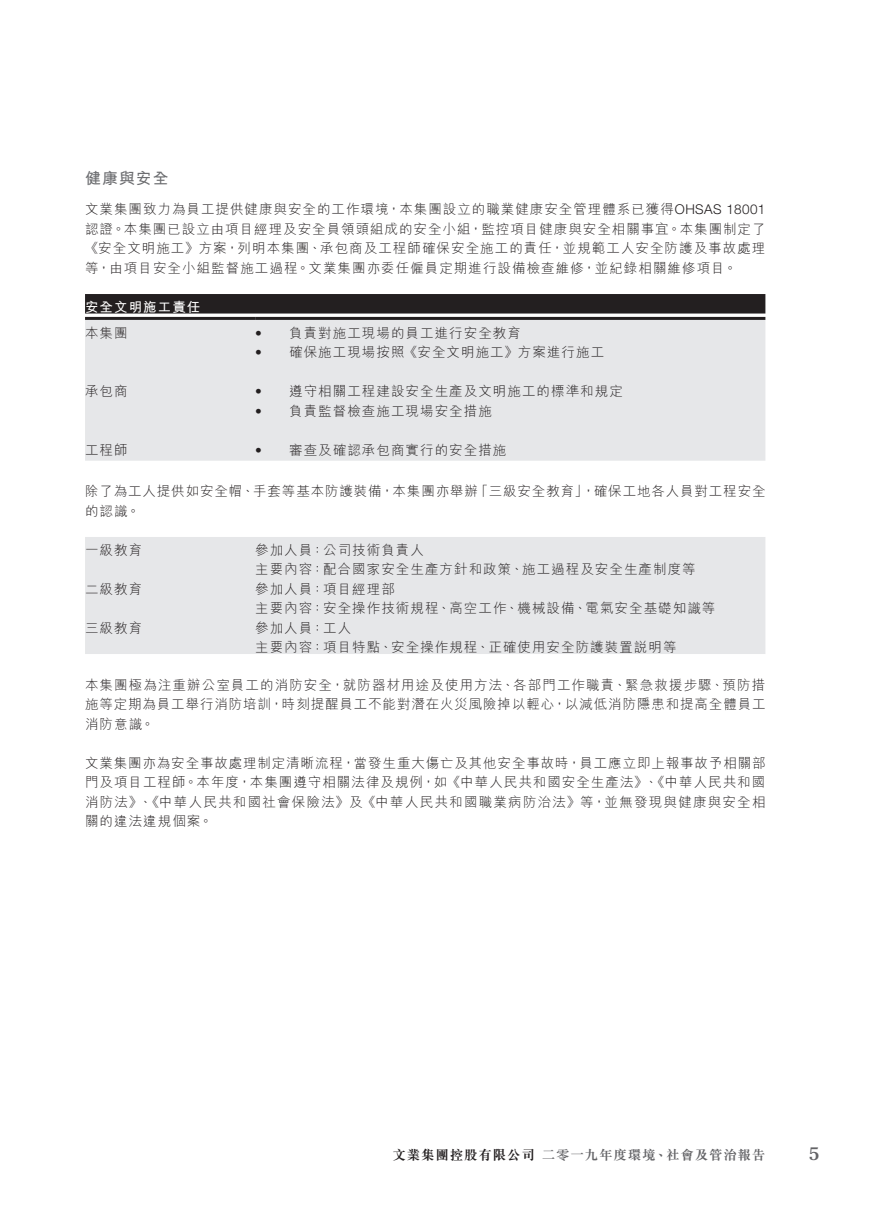
<style>
.page{position:relative;width:893px;height:1212px;background:#fff}
.page>*{position:absolute;margin:0;border:0;box-sizing:border-box;transform-origin:0 0}
.t1{font:700 18px "Versailles LT Std";color:#636366}
.Heading_2{font:700 15.75px "M Hei HK";letter-spacing:.08em;color:#6c6d70}
.Body_Text{font:300 13.5px/19.5px "M Hei HK";letter-spacing:.08em;color:#231f20;text-align:justify}
.t2{font:700 13.5px "M Sung HK";letter-spacing:.06em;color:#636366}
.Body_Text-2{font:700 13.5px "M Hei HK";letter-spacing:.08em;color:#fff}
.s1{font-family:"Helvetica Neue LT Std"}
.s2{color:#231f20}
</style>
<div class="page">
<div style="left:85px;top:294px;width:680px;height:19px;background:#231f20"></div>
<div style="left:85px;top:320px;width:680px;height:141px;background:#e6e7e9"></div>
<hr style="left:85px;top:317px;width:170px;height:3px;background:#231f20">
<hr style="left:255px;top:317px;width:510px;height:3px;background:#231f20">
<div style="left:85px;top:537px;width:680px;height:117px;background:#e6e7e9"></div>
<p class="Heading_2" style="left:85px;top:167px;width:85px">健康與安全</p>
<p class="Body_Text" style="left:85px;top:199px;width:682px">文業集團致力為員工提供健康與安全的工作環境，本集團設立的職業健康安全管理體系已獲得<span class="s1">OHSAS 18001</span>認證。本集團已設立由項目經理及安全員領頭組成的安全小組，監控項目健康與安全相關事宜。本集團制定了《安全文明施工》方案，列明本集團、承包商及工程師確保安全施工的責任，並規範工人安全防護及事故處理等，由項目安全小組監督施工過程。文業集團亦委任僱員定期進行設備檢查維修，並紀錄相關維修項目。</p>
<p class="Body_Text-2" style="left:85px;top:297px;width:117px">安全文明施工責任</p>
<p class="Body_Text" style="left:85px;top:323px;width:44px">本集團</p>
<p class="Body_Text" style="left:255px;top:323px;width:267px"><span class="s1">•</span> 負責對施工現場的員工進行安全教育</p>
<p class="Body_Text" style="left:255px;top:342px;width:351px"><span class="s1">•</span> 確保施工現場按照《安全文明施工》方案進行施工</p>
<p class="Body_Text" style="left:85px;top:381px;width:44px">承包商</p>
<p class="Body_Text" style="left:255px;top:381px;width:369px"><span class="s1">•</span> 遵守相關工程建設安全生產及文明施工的標準和規定</p>
<p class="Body_Text" style="left:255px;top:401px;width:238px"><span class="s1">•</span> 負責監督檢查施工現場安全措施</p>
<p class="Body_Text" style="left:85px;top:440px;width:44px">工程師</p>
<p class="Body_Text" style="left:255px;top:440px;width:253px"><span class="s1">•</span> 審查及確認承包商實行的安全措施</p>
<p class="Body_Text" style="left:85px;top:481px;width:682px">除了為工人提供如安全帽、手套等基本防護裝備，本集團亦舉辦「三級安全教育」，確保工地各人員對工程安全的認識。</p>
<p class="Body_Text" style="left:85px;top:540px;width:59px">一級教育</p>
<p class="Body_Text" style="left:255px;top:540px;width:170px">參加人員：公司技術負責人</p>
<p class="Body_Text" style="left:255px;top:559px;width:442px">主要內容：配合國家安全生產方針和政策、施工過程及安全生產制度等</p>
<p class="Body_Text" style="left:85px;top:579px;width:59px">二級教育</p>
<p class="Body_Text" style="left:255px;top:579px;width:141px">參加人員：項目經理部</p>
<p class="Body_Text" style="left:255px;top:598px;width:462px">主要內容：安全操作技術規程、高空工作、機械設備、電氣安全基礎知識等</p>
<p class="Body_Text" style="left:85px;top:618px;width:59px">三級教育</p>
<p class="Body_Text" style="left:255px;top:618px;width:98px">參加人員：工人</p>
<p class="Body_Text" style="left:255px;top:637px;width:423px">主要內容：項目特點、安全操作規程、正確使用安全防護裝置說明等</p>
<p class="Body_Text" style="left:85px;top:675px;width:682px">本集團極為注重辦公室員工的消防安全，就防器材用途及使用方法、各部門工作職責、緊急救援步驟、預防措施等定期為員工舉行消防培訓，時刻提醒員工不能對潛在火災風險掉以輕心，以減低消防隱患和提高全體員工消防意識。</p>
<p class="Body_Text" style="left:85px;top:753px;width:682px">文業集團亦為安全事故處理制定清晰流程，當發生重大傷亡及其他安全事故時，員工應立即上報事故予相關部門及項目工程師。本年度，本集團遵守相關法律及規例，如《中華人民共和國安全生產法》、《中華人民共和國消防法》、《中華人民共和國社會保險法》及《中華人民共和國職業病防治法》等，並無發現與健康與安全相關的違法違規個案。</p>
<p class="t2" style="left:392px;top:1148px;width:375px"><span class="s2">文業集團控股有限公司</span>二零一九年度環境、社會及管治報告</p>
<h1 class="t1" style="left:809px;top:1143px;width:13px">5</h1>
</div>
